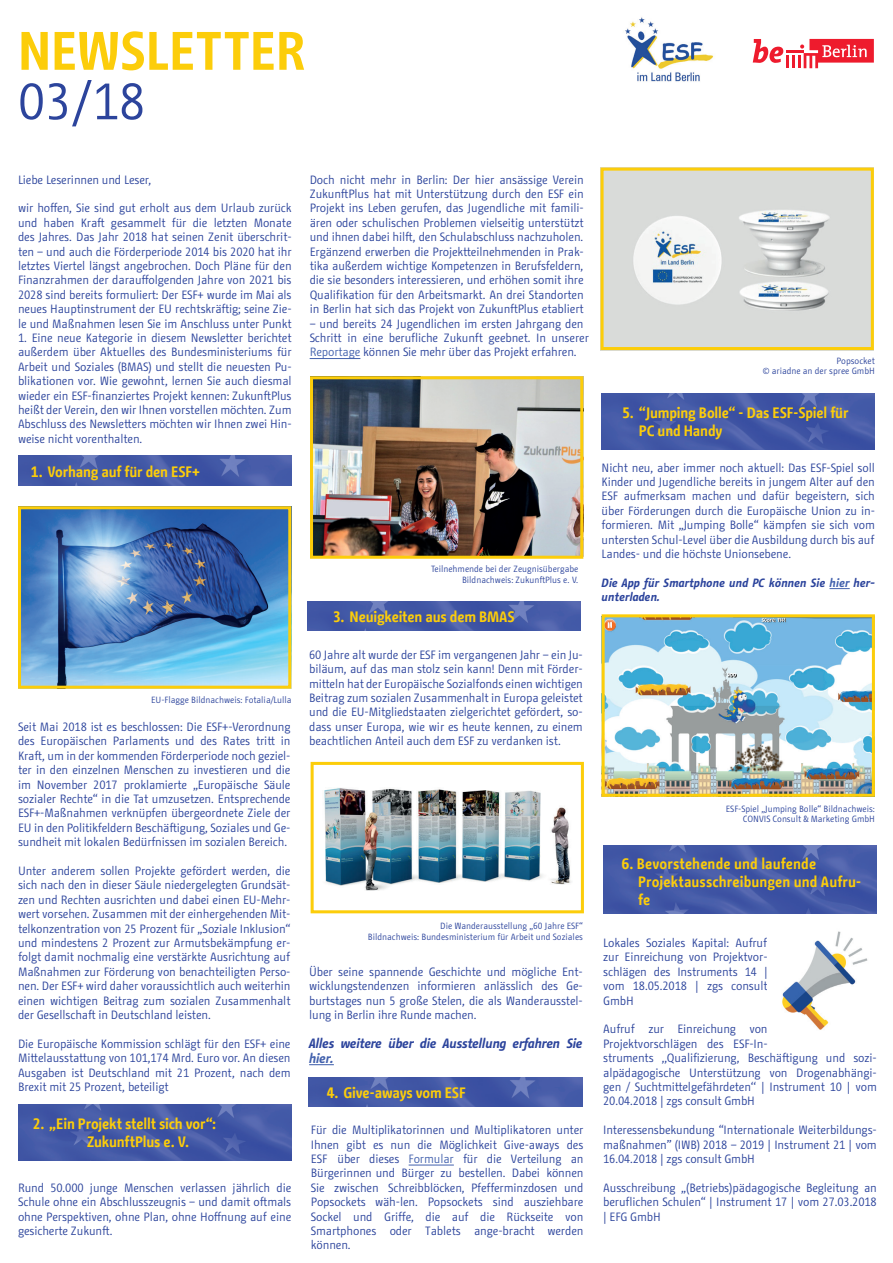
<style>
.page{position:relative;width:893px;height:1263px;background:#fff}
.page>*{position:absolute;margin:0;border:0;box-sizing:border-box;transform-origin:0 0}
.t1{font:700 54px "BMF Change";letter-spacing:-.01em;color:#fccd0a}
.t2{font:51px "BMF Change";color:#2c449c}
.t3{font:700 15px/18px "BMF Change";letter-spacing:-.01em;color:#fccd0a}
.t4{font:italic 700 13.5px "BMF Change";letter-spacing:-.03em;color:#2c449c}
.t5{font:italic 700 13.5px "BMF Change";color:#4261ad}
.t6{font:12px/14.4px "BMF Change";letter-spacing:-.01em;color:#2c449c;text-align:justify}
.t7{font:italic 700 12px/14.4px "BMF Change";letter-spacing:-.01em;color:#2c449c}
.t8{font:9px/10.8px "BMF Change";color:#2c449c;text-align:right}
.s1{color:#4261ad}
</style>
<div class="page">
<img style="left:18px;top:456px;width:274px;height:29px">
<img style="left:307px;top:602px;width:274px;height:29px">
<img style="left:625px;top:17px;width:89px;height:65px">
<svg style="left:753px;top:39px;width:121px;height:29px"></svg>
<img style="left:18px;top:1104px;width:274px;height:56px">
<svg style="left:309px;top:1064px;width:25px;height:1px"></svg>
<img style="left:314px;top:380px;width:265px;height:175px">
<div style="left:310px;top:376px;width:273px;height:183px;border:3px solid #fccd0a"></div>
<img style="left:308px;top:1077px;width:274px;height:29px">
<img style="left:22px;top:510px;width:265px;height:175px">
<div style="left:18px;top:506px;width:273px;height:183px;border:3px solid #fccd0a"></div>
<img style="left:324px;top:788px;width:247px;height:103px">
<div style="left:311px;top:762px;width:273px;height:151px;border:3px solid #fccd0a"></div>
<img style="left:605px;top:172px;width:265px;height:174px">
<div style="left:601px;top:168px;width:273px;height:182px;border:3px solid #fccd0a"></div>
<img style="left:606px;top:618px;width:265px;height:175px">
<div style="left:602px;top:614px;width:273px;height:183px;border:3px solid #fccd0a"></div>
<hr style="left:310px;top:358px;width:50px;height:1px;background:#4261ad">
<img style="left:601px;top:393px;width:274px;height:57px">
<hr style="left:409px;top:1164px;width:45px;height:1px;background:#4261ad">
<svg style="left:829px;top:588px;width:21px;height:1px"></svg>
<img style="left:603px;top:846px;width:274px;height:68px">
<img style="left:782px;top:931px;width:86px;height:99px">
<h1 class="t1" style="left:18px;top:12px;width:290px">NEWSLETTER</h1>
<h2 class="t2" style="left:18px;top:65px;width:129px">03/18</h2>
<p class="t6" style="left:18px;top:172px;width:134px">Liebe Leserinnen und Leser,</p>
<p class="t6" style="left:18px;top:201px;width:275px">wir hoffen, Sie sind gut erholt aus dem Urlaub zurück und haben Kraft gesammelt für die letzten Monate des Jahres. Das Jahr 2018 hat seinen Zenit überschrit&shy;ten – und auch die Förderperiode 2014 bis 2020 hat ihr letztes Viertel längst angebrochen. Doch Pläne für den Finanzrahmen der darauffolgenden Jahre von 2021 bis 2028 sind bereits formuliert: Der ESF+ wurde im Mai als neues Hauptinstrument der EU rechtskräftig; seine Zie&shy;le und Maßnahmen lesen Sie im Anschluss unter Punkt</p>
<p class="t6" style="left:18px;top:330px;width:275px">1. Eine neue Kategorie in diesem Newsletter berichtet außerdem über Aktuelles des Bundesministeriums für Arbeit und Soziales (BMAS) und stellt die neuesten Pu&shy;blikationen vor. Wie gewohnt, lernen Sie auch diesmal wieder ein ESF-finanziertes Projekt kennen: ZukunftPlus heißt der Verein, den wir Ihnen vorstellen möchten. Zum Abschluss des Newsletters möchten wir Ihnen zwei Hin&shy;weise nicht vorenthalten.</p>
<p class="t3" style="left:31px;top:462px;width:170px">1. Vorhang auf für den ESF+</p>
<p class="t8" style="left:151px;top:695px;width:142px">EU-Flagge Bildnachweis: Fotalia/Lulla</p>
<p class="t6" style="left:18px;top:719px;width:274px">Seit Mai 2018 ist es beschlossen: Die ESF+-Verordnung des Europäischen Parlaments und des Rates tritt in Kraft, um in der kommenden Förderperiode noch geziel&shy;ter in den einzelnen Menschen zu investieren und die im November 2017 proklamierte „Europäische Säule sozialer Rechte“ in die Tat umzusetzen. Entsprechende ESF+-Maßnahmen verknüpfen übergeordnete Ziele der EU in den Politikfeldern Beschäftigung, Soziales und Ge&shy;sundheit mit lokalen Bedürfnissen im sozialen Bereich.</p>
<p class="t6" style="left:18px;top:863px;width:274px">Unter anderem sollen Projekte gefördert werden, die sich nach den in dieser Säule niedergelegten Grundsät&shy;zen und Rechten ausrichten und dabei einen EU-Mehr&shy;wert vorsehen. Zusammen mit der einhergehenden Mit&shy;telkonzentration von 25 Prozent für „Soziale Inklusion“ und mindestens 2 Prozent zur Armutsbekämpfung er&shy;folgt damit nochmalig eine verstärkte Ausrichtung auf Maßnahmen zur Förderung von benachteiligten Perso&shy;nen. Der ESF+ wird daher voraussichtlich auch weiterhin einen wichtigen Beitrag zum sozialen Zusammenhalt der Gesellschaft in Deutschland leisten.</p>
<p class="t6" style="left:18px;top:1036px;width:274px">Die Europäische Kommission schlägt für den ESF+ eine Mittelausstattung von 101,174 Mrd. Euro vor. An diesen Ausgaben ist Deutschland mit 21 Prozent, nach dem Brexit mit 25 Prozent, beteiligt</p>
<p class="t3" style="left:87px;top:1115px;width:131px;text-indent:-54px">2. „Ein Projekt stellt sich vor“:<br>ZukunftPlus e. V.</p>
<p class="t6" style="left:18px;top:1180px;width:275px">Rund 50.000 junge Menschen verlassen jährlich die Schule ohne ein Abschlusszeugnis – und damit oftmals ohne Perspektiven, ohne Plan, ohne Hoffnung auf eine gesicherte Zukunft.</p>
<p class="t6" style="left:310px;top:172px;width:276px">Doch nicht mehr in Berlin: Der hier ansässige Verein ZukunftPlus hat mit Unterstützung durch den ESF ein Projekt ins Leben gerufen, das Jugendliche mit famili&shy;ären oder schulischen Problemen vielseitig unterstützt und ihnen dabei hilft, den Schulabschluss nachzuholen.<br>Ergänzend erwerben die Projektteilnehmenden in Prak&shy;tika außerdem wichtige Kompetenzen in Berufsfeldern, die sie besonders interessieren, und erhöhen somit ihre Qualifikation für den Arbeitsmarkt. An drei Standorten in Berlin hat sich das Projekt von ZukunftPlus etabliert</p>
<p class="t6" style="left:310px;top:316px;width:281px;text-align:left">– und bereits 24 Jugendlichen im ersten Jahrgang den<br>Schritt in eine berufliche Zukunft geebnet. In unserer<br><span class="s1">Reportage</span> können Sie mehr über das Projekt erfahren.</p>
<p class="t8" style="left:431px;top:563px;width:149px">Teilnehmende bei der Zeugnisübergabe<br>Bildnachweis: ZukunftPlus e. V.</p>
<p class="t3" style="left:333px;top:608px;width:183px">3. Neuigkeiten aus dem BMAS</p>
<p class="t6" style="left:309px;top:647px;width:275px">60 Jahre alt wurde der ESF im vergangenen Jahr – ein Ju&shy;biläum, auf das man stolz sein kann! Denn mit Förder&shy;mitteln hat der Europäische Sozialfonds einen wichtigen Beitrag zum sozialen Zusammenhalt in Europa geleistet und die EU-Mitgliedstaaten zielgerichtet gefördert, so&shy;dass unser Europa, wie wir es heute kennen, zu einem beachtlichen Anteil auch dem ESF zu verdanken ist.</p>
<p class="t8" style="left:762px;top:355px;width:114px">Popsocket<br>© ariadne an der spree GmbH</p>
<p class="t3" style="left:639px;top:404px;width:211px;text-indent:-16px">5. “Jumping Bolle“ - Das ESF-Spiel für<br>PC und Handy</p>
<p class="t6" style="left:602px;top:460px;width:275px">Nicht neu, aber immer noch aktuell: Das ESF-Spiel soll Kinder und Jugendliche bereits in jungem Alter auf den ESF aufmerksam machen und dafür begeistern, sich über Förderungen durch die Europäische Union zu in&shy;formieren. Mit „Jumping Bolle“ kämpfen sie sich vom untersten Schul-Level über die Ausbildung durch bis auf Landes- und die höchste Unionsebene.</p>
<p class="t7" style="left:602px;top:575px;width:275px">Die App für Smartphone und PC können Sie <span class="s1">hier</span> her&shy;unterladen.</p>
<p class="t8" style="left:368px;top:920px;width:217px">Die Wanderausstellung „60 Jahre ESF“<br>Bildnachweis: Bundesministerium für Arbeit und Soziales</p>
<p class="t6" style="left:309px;top:964px;width:275px">Über seine spannende Geschichte und mögliche Ent&shy;wicklungstendenzen informieren anlässlich des Ge&shy;burtstages nun 5 große Stelen, die als Wanderausstel&shy;lung in Berlin ihre Runde machen.</p>
<p class="t4" style="left:309px;top:1034px;width:275px">Alles weitere über die Ausstellung erfahren Sie</p>
<p class="t5" style="left:309px;top:1049px;width:26px">hier.</p>
<p class="t3" style="left:327px;top:1084px;width:141px">4. Give-aways vom ESF</p>
<p class="t6" style="left:311px;top:1122px;width:274px">Für die Multiplikatorinnen und Multiplikatoren unter Ihnen gibt es nun die Möglichkeit Give-aways des ESF über dieses <span class="s1">Formular</span> für die Verteilung an Bürgerinnen und Bürger zu bestellen. Dabei können Sie zwischen Schreibblöcken, Pfefferminzdosen und Popsockets wäh-len. Popsockets sind ausziehbare Sockel und Griffe, die auf die Rückseite von Smartphones oder Tablets ange-bracht werden können.</p>
<p class="t8" style="left:726px;top:803px;width:151px">ESF-Spiel „Jumping Bolle“ Bildnachweis:<br>CONVIS Consult &amp; Marketing GmbH</p>
<p class="t3" style="left:638px;top:855px;width:225px;text-indent:-16px">6. Bevorstehende und laufende<br>Projektausschreibungen und Aufru&shy;fe</p>
<p class="t6" style="left:603px;top:935px;width:166px">Lokales Soziales Kapital: Aufruf zur Einreichung von Projektvor&shy;schlägen des Instruments 14 | vom 18.05.2018 | zgs consult GmbH</p>
<p class="t6" style="left:603px;top:1022px;width:275px;text-align:left">Aufruf zur Einreichung von<br>Projektvorschlägen des ESF-In-<br>struments ,,Qualifizierung, Beschäftigung und sozi&shy;alpädagogische Unterstützung von Drogenabhängi&shy;gen / Suchtmittelgefährdeten‘‘ | Instrument 10 | vom 20.04.2018 | zgs consult GmbH</p>
<p class="t6" style="left:603px;top:1122px;width:275px">Interessensbekundung “Internationale Weiterbildungs&shy;maßnahmen” (IWB) 2018 – 2019 | Instrument 21 | vom 16.04.2018 | zgs consult GmbH</p>
<p class="t6" style="left:603px;top:1180px;width:275px">Ausschreibung „(Betriebs)pädagogische Begleitung an beruflichen Schulen“ | Instrument 17 | vom 27.03.2018 | EFG GmbH</p>
</div>
